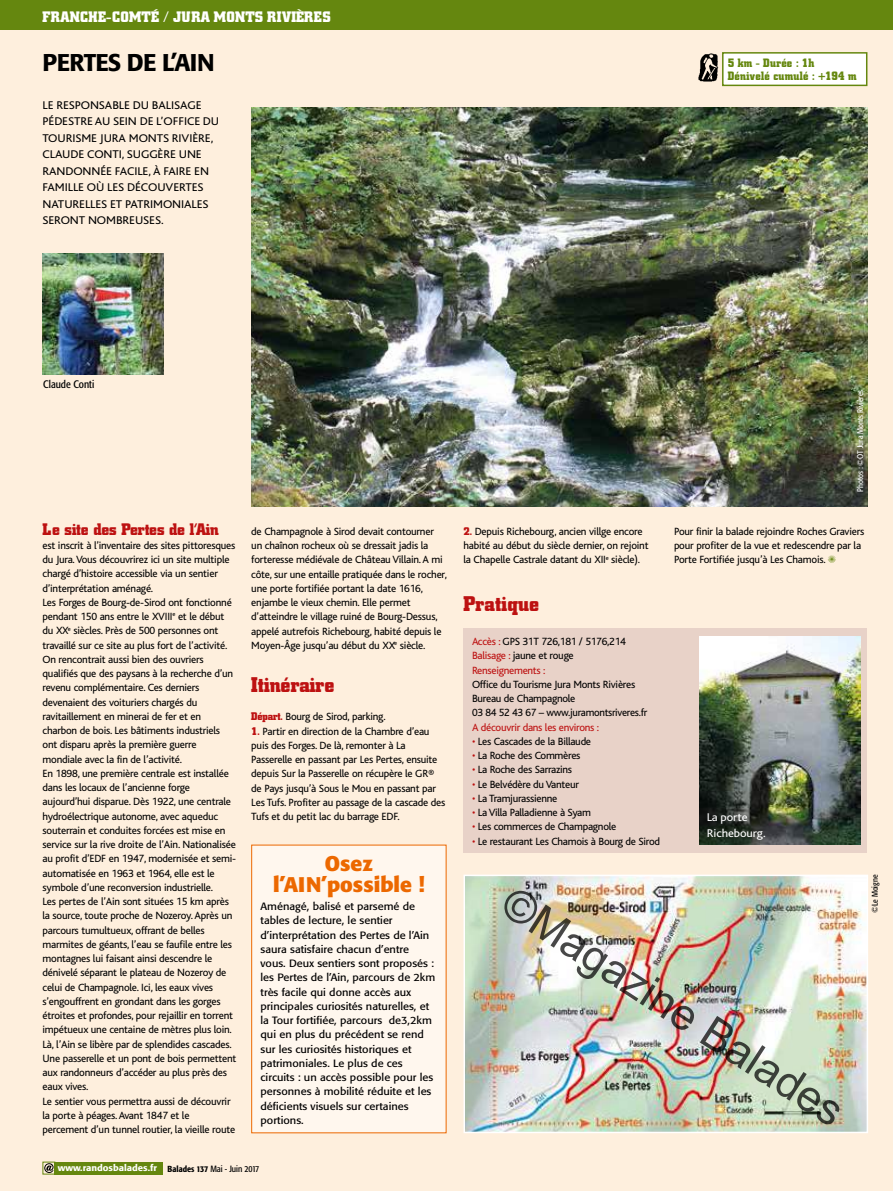
<style>
.page{position:relative;width:893px;height:1191px;background:#feefdd}
.page>*{position:absolute;margin:0;border:0;box-sizing:border-box;transform-origin:0 0}
.t1{font:44.25px "Arial";color:rgb(0 0 0/.72)}
.t2{font:500 24px "Formata";letter-spacing:-.03em;color:#000}
.t3{font:700 21px/21px "Formata";color:#ec6800;text-align:center}
.t4{font:700 21px "City";color:#bd1111}
.t5{font:700 16.5px "City";letter-spacing:-.01em;color:#bd1111}
.t6{font:700 15px "City";letter-spacing:.02em;color:#fff}
.t7{font:700 12px/13.5px "City";letter-spacing:.03em;color:#65870f;scale:.94 1}
.t8{font:11.7px/16.5px "Bliss";letter-spacing:-.005em;color:#000;scale:1.07 1}
.t9{font:11.7px/16.5px "Bliss";letter-spacing:-.005em;color:#fff;scale:1.07 1}
.t10{font:10.95px/14.2px "Bliss";letter-spacing:-.02em;color:#000}
.t11{font:10.95px "Bliss";letter-spacing:-.025em;color:#bd1111}
.t12{font:condensed 10.8px "Formata";color:#000}
.t13{font:10.5px/14.2px "Formata";color:#000;scale:1.05 1}
.t14{font:500 9px "Formata";color:#fff;scale:1.05 1}
.t15{font:condensed 8.25px "Formata";color:#fff}
.t16{font:condensed 8.25px "Formata";color:#000}
.s1{font-family:"City";font-weight:700;color:#bd1111}
.s2{font-weight:400;font-stretch:condensed;color:#000}
.s3{color:#65870f}
.s4{color:#bd1111}
</style>
<div class="page">
<img style="left:251px;top:108px;width:616px;height:398px">
<div style="left:0;top:0;width:893px;height:30px;background:#65870f"></div>
<div style="left:54px;top:1161px;width:109px;height:13px;background:#65870f"></div>
<div style="left:43px;top:1161px;width:12px;height:13px;border:1px solid #65870f"></div>
<svg style="left:44px;top:1163px;width:10px;height:10px"></svg>
<div style="left:723px;top:53px;width:144px;height:32px;background:#fff"></div>
<div style="left:722px;top:52px;width:145px;height:34px;border:2px solid #65870f"></div>
<img style="left:698px;top:53px;width:21px;height:29px">
<div style="left:463px;top:628px;width:404px;height:225px;background:#e8d2c8"></div>
<img style="left:466px;top:877px;width:399px;height:253px">
<div style="left:463px;top:874px;width:405px;height:259px;border:2px solid #fff"></div>
<img style="left:43px;top:253px;width:121px;height:121px">
<img style="left:700px;top:637px;width:160px;height:207px">
<div style="left:252px;top:845px;width:194px;height:287px;background:#fff7ee"></div>
<div style="left:251px;top:844px;width:195px;height:289px;border:1px solid #ec6800"></div>
<h3 class="t6" style="left:43px;top:9px;width:290px">FRANCHE-COMTÉ / JURA MONTS RIVIÈRES</h3>
<h2 class="t2" style="left:43px;top:48px;width:173px">PERTES DE L’AIN</h2>
<p class="t8" style="left:43px;top:97px;width:167px">LE RESPONSABLE DU BALISAGE<br>PÉDESTRE AU SEIN DE L’OFFICE DU<br>TOURISME JURA MONTS RIVIÈRE,<br>CLAUDE CONTI, SUGGÈRE UNE<br>RANDONNÉE FACILE, À FAIRE EN<br>FAMILLE OÙ LES DÉCOUVERTES<br>NATURELLES ET PATRIMONIALES<br>SERONT NOMBREUSES.</p>
<p class="t7" style="left:728px;top:56px;width:138px">5 km - Durée : 1h<br>Dénivelé cumulé : +194 m</p>
<p class="t12" style="left:43px;top:377px;width:53px">Claude Conti</p>
<h3 class="t5" style="left:43px;top:519px;width:178px">Le site des Pertes de l’Ain</h3>
<p class="t10" style="left:43px;top:538px;width:195px">est inscrit à l’inventaire des sites pittoresques du Jura. Vous découvrirez ici un site multiple chargé d’histoire accessible via un sentier d’interprétation aménagé.<br>Les Forges de Bourg-de-Sirod ont fonctionné pendant 150 ans entre le XVIII<sup>e</sup> et le début du XX<sup>e</sup> siècles. Près de 500 personnes ont travaillé sur ce site au plus fort de l’activité.<br>On rencontrait aussi bien des ouvriers qualifiés que des paysans à la recherche d’un revenu complémentaire. Ces derniers devenaient des voituriers chargés du ravitaillement en minerai de fer et en charbon de bois. Les bâtiments industriels ont disparu après la première guerre mondiale avec la fin de l’activité.<br>En 1898, une première centrale est installée dans les locaux de l’ancienne forge aujourd’hui disparue. Dès 1922, une centrale hydroélectrique autonome, avec aqueduc souterrain et conduites forcées est mise en service sur la rive droite de l’Ain. Nationalisée au profit d’EDF en 1947, modernisée et semi&shy;automatisée en 1963 et 1964, elle est le symbole d’une reconversion industrielle.<br>Les pertes de l’Ain sont situées 15 km après la source, toute proche de Nozeroy. Après un parcours tumultueux, offrant de belles marmites de géants, l’eau se faufile entre les montagnes lui faisant ainsi descendre le dénivelé séparant le plateau de Nozeroy de celui de Champagnole. Ici, les eaux vives s’engouffrent en grondant dans les gorges étroites et profondes, pour rejaillir en torrent impétueux une centaine de mètres plus loin.<br>Là, l’Ain se libère par de splendides cascades.<br>Une passerelle et un pont de bois permettent aux randonneurs d’accéder au plus près des eaux vives.<br>Le sentier vous permettra aussi de découvrir la porte à péages. Avant 1847 et le percement d’un tunnel routier, la vieille route</p>
<p class="t10" style="left:251px;top:524px;width:197px">de Champagnole à Sirod devait contourner un chaînon rocheux où se dressait jadis la forteresse médiévale de Château Villain. A mi côte, sur une entaille pratiquée dans le rocher, une porte fortifiée portant la date 1616, enjambe le vieux chemin. Elle permet d’atteindre le village ruiné de Bourg-Dessus, appelé autrefois Richebourg, habité depuis le Moyen-Âge jusqu’au début du XX<sup>e</sup> siècle.</p>
<h3 class="t4" style="left:251px;top:673px;width:85px">Itinéraire</h3>
<p class="t10" style="left:251px;top:710px;width:136px"><span class="s1">Départ.</span> Bourg de Sirod, parking.</p>
<p class="t10" style="left:251px;top:724px;width:196px"><span class="s1">1.</span> Partir en direction de la Chambre d’eau puis des Forges. De là, remonter à La Passerelle en passant par Les Pertes, ensuite depuis Sur la Passerelle on récupère le GR® de Pays jusqu’à Sous le Mou en passant par Les Tufs. Profiter au passage de la cascade des Tufs et du petit lac du barrage EDF.</p>
<h3 class="t3" style="left:273px;top:852px;width:153px">Osez l’AIN’possible !</h3>
<p class="t13" style="left:261px;top:899px;width:168px">Aménagé, balisé et parsemé de tables de lecture, le sentier d’interprétation des Pertes de l’Ain saura satisfaire chacun d’entre vous. Deux sentiers sont proposés : les Pertes de l’Ain, parcours de 2km très facile qui donne accès aux principales curiosités naturelles, et la Tour fortifiée, parcours de3,2km qui en plus du précédent se rend sur les curiosités historiques et patrimoniales. Le plus de ces circuits : un accès possible pour les personnes à mobilité réduite et les déficients visuels sur certaines portions.</p>
<p class="t14" style="left:58px;top:1162px;width:193px">www.randosbalades.fr <sub>Balades</sub> <sub>137</sub> <span class="s2">Mai - Juin 2017</span></p>
<p class="t15" style="left:855px;top:492px;width:104px;rotate:-90deg">Photos : ©OT Jura Monts Rivières</p>
<p class="t10" style="left:463px;top:524px;width:187px"><span class="s1">2.</span> Depuis Richebourg, ancien villge encore habité au début du siècle dernier, on rejoint la Chapelle Castrale datant du XII<sup>e</sup> siècle).</p>
<p class="t10" style="left:674px;top:524px;width:192px">Pour finir la balade rejoindre Roches Graviers pour profiter de la vue et redescendre par la<br>Porte Fortifiée jusqu’à Les Chamois. <span class="s3">✺</span></p>
<h3 class="t4" style="left:463px;top:592px;width:77px">Pratique</h3>
<p class="t10" style="left:472px;top:634px;width:155px"><span class="s4">Accès :</span> GPS 31T 726,181 / 5176,214<br><span class="s4">Balisage :</span> jaune et rouge<br><span class="s4">Renseignements :</span></p>
<p class="t10" style="left:472px;top:677px;width:177px">Office du Tourisme Jura Monts Rivières<br>Bureau de Champagnole<br>03 84 52 43 67 – www.juramontsriveres.fr</p>
<p class="t11" style="left:472px;top:721px;width:129px">A découvrir dans les environs :</p>
<p class="t10" style="left:472px;top:734px;width:121px"><span class="s4">•</span> Les Cascades de la Billaude</p>
<p class="t10" style="left:472px;top:748px;width:110px"><span class="s4">•</span> La Roche des Commères</p>
<p class="t10" style="left:472px;top:763px;width:102px"><span class="s4">•</span> La Roche des Sarrazins</p>
<p class="t10" style="left:472px;top:777px;width:108px"><span class="s4">•</span> Le Belvédère du Vanteur</p>
<p class="t10" style="left:472px;top:791px;width:87px"><span class="s4">•</span> La Tramjurassienne</p>
<p class="t10" style="left:472px;top:805px;width:120px"><span class="s4">•</span> La Villa Palladienne à Syam</p>
<p class="t10" style="left:472px;top:820px;width:146px"><span class="s4">•</span> Les commerces de Champagnole</p>
<p class="t10" style="left:472px;top:834px;width:190px"><span class="s4">•</span> Le restaurant Les Chamois à Bourg de Sirod</p>
<p class="t9" style="left:707px;top:809px;width:57px">La porte<br>Richebourg.</p>
<h1 class="t1" style="left:523px;top:874px;width:399px;rotate:33deg">©Magazine Balades</h1>
<p class="t16" style="left:870px;top:913px;width:40px;rotate:-90deg">©Le Moigne</p>
</div>
